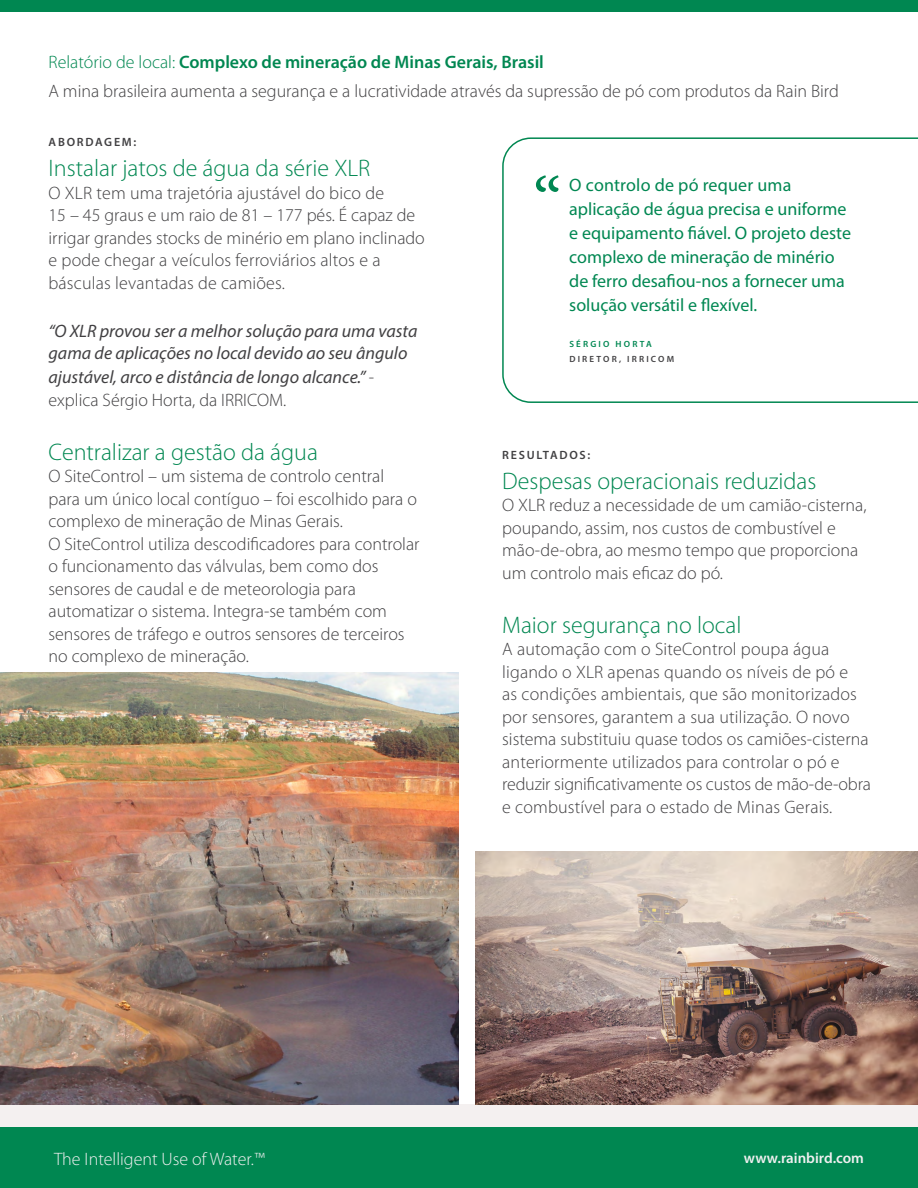
<style>
.page{position:relative;width:918px;height:1188px;background:#fff}
.page>*{position:absolute;margin:0;border:0;box-sizing:border-box;transform-origin:0 0}
.t1{font:72px "Minion Pro";color:#008752}
.t2{font:300 24px "Myriad Pro";color:#008751}
.t3{font:300 18px/22.5px "Myriad Pro";color:#414042}
.t4{font:18px/24px "Myriad Pro";color:#008752}
.t5{font:italic 18px/23px "Myriad Pro";color:#414042}
.t6{font:600 18px "Myriad Pro";color:#008751}
.t7{font:300 18px "Myriad Pro";color:#f0f0f0}
.t8{font:600 15px "Myriad Pro";color:#f0f0f0}
.t9{font:600 12px "Myriad Pro";letter-spacing:.145em;color:#414042}
.t10{font:600 9px "Myriad Pro";letter-spacing:.245em;color:#414042}
.t11{font:600 9px "Myriad Pro";letter-spacing:.245em;color:#008752}
.s1{font-weight:300}
.s2{font-weight:300;font-style:normal}
</style>
<div class="page">
<div style="left:0;top:1105px;width:918px;height:83px;background:#f4f0f0"></div>
<div style="left:0;top:1128px;width:918px;height:60px;background:#008751"></div>
<div style="left:0;top:0;width:918px;height:12px;background:#008751"></div>
<svg style="left:502px;top:137px;width:416px;height:266px"></svg>
<img style="left:0;top:673px;width:459px;height:432px">
<img style="left:475px;top:852px;width:443px;height:253px">
<p class="t6" style="left:49px;top:50px;width:497px"><span class="s1">Relatório de local:</span> Complexo de mineração de Minas Gerais, Brasil</p>
<p class="t3" style="left:49px;top:79px;width:792px">A mina brasileira aumenta a segurança e a lucratividade através da supressão de pó com produtos da Rain Bird</p>
<p class="t9" style="left:49px;top:135px;width:89px">ABORDAGEM:</p>
<h2 class="t2" style="left:49px;top:154px;width:323px">Instalar jatos de água da série XLR</h2>
<p class="t3" style="left:49px;top:182px;width:378px">O XLR tem uma trajetória ajustável do bico de<br>15 – 45 graus e um raio de 81 – 177 pés. É capaz de irrigar grandes stocks de minério em plano inclinado e pode chegar a veículos ferroviários altos e a básculas levantadas de camiões.</p>
<p class="t5" style="left:49px;top:319px;width:370px">“O XLR provou ser a melhor solução para uma vasta gama de aplicações no local devido ao seu ângulo ajustável, arco e distância de longo alcance.” <span class="s2">- explica Sérgio Horta, da IRRICOM.</span></p>
<h2 class="t2" style="left:49px;top:438px;width:271px">Centralizar a gestão da água</h2>
<p class="t3" style="left:49px;top:465px;width:373px">O SiteControl – um sistema de controlo central para um único local contíguo – foi escolhido para o complexo de mineração de Minas Gerais.<br>O SiteControl utiliza descodificadores para controlar o funcionamento das válvulas, bem como dos sensores de caudal e de meteorologia para automatizar o sistema. Integra-se também com sensores de tráfego e outros sensores de terceiros no complexo de mineração.</p>
<h1 class="t1" style="left:533px;top:156px;width:30px">“</h1>
<p class="t4" style="left:569px;top:173px;width:283px">O controlo de pó requer uma aplicação de água precisa e uniforme e equipamento fiável. O projeto deste complexo de mineração de minério de ferro desafiou-nos a fornecer uma solução versátil e flexível.</p>
<p class="t11" style="left:569px;top:338px;width:84px">SÉRGIO HORTA</p>
<p class="t10" style="left:569px;top:353px;width:106px">DIRETOR, IRRICOM</p>
<p class="t9" style="left:502px;top:447px;width:90px">RESULTADOS:</p>
<h2 class="t2" style="left:502px;top:466px;width:316px">Despesas operacionais reduzidas</h2>
<p class="t3" style="left:502px;top:494px;width:366px">O XLR reduz a necessidade de um camião-cisterna, poupando, assim, nos custos de combustível e mão-de-obra, ao mesmo tempo que proporciona um controlo mais eficaz do pó.</p>
<h2 class="t2" style="left:502px;top:610px;width:241px">Maior segurança no local</h2>
<p class="t3" style="left:502px;top:638px;width:370px">A automação com o SiteControl poupa água ligando o XLR apenas quando os níveis de pó e<br>as condições ambientais, que são monitorizados por sensores, garantem a sua utilização. O novo sistema substituiu quase todos os camiões-cisterna anteriormente utilizados para controlar o pó e reduzir significativamente os custos de mão-de-obra e combustível para o estado de Minas Gerais.</p>
<p class="t7" style="left:54px;top:1148px;width:212px">The Intelligent Use of Water.™</p>
<p class="t8" style="left:744px;top:1149px;width:122px">www.rainbird.com</p>
</div>
